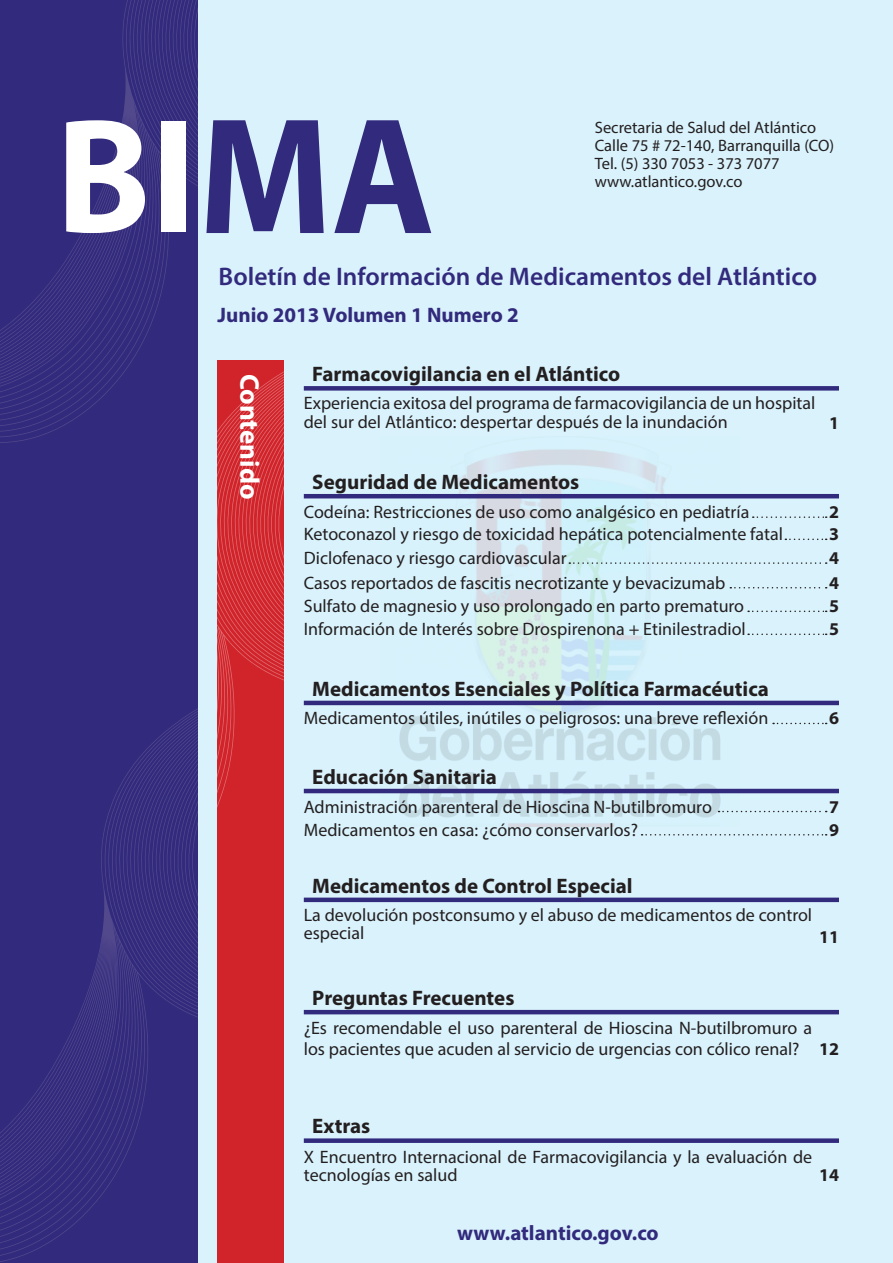
<style>
.page{position:relative;width:893px;height:1263px;background:#d9f2fc}
.page>*{position:absolute;margin:0;border:0;box-sizing:border-box;transform-origin:0 0}
.t1{font:700 164.25px "Myriad Pro";color:#fff;scale:.96 1}
.t2{font:700 27px "Myriad Pro";color:#fff}
.t3{font:600 25.5px "Myriad Pro";color:#322a7c}
.t4{font:700 21px "Myriad Pro";color:#231f20}
.t5{font:700 21px "Myriad Pro";color:#322a7c}
.t6{font:18px/23.7px "Myriad Pro";color:#231f20}
.t7{font:700 18px/22.5px "Myriad Pro";color:#231f20}
.t8{font:16.5px/18px "Myriad Pro";color:#231f20}
.s1{font-size:167.25px;color:#322a7c}
</style>
<div class="page">
<img style="left:380px;top:449px;width:360px;height:377px">
<div style="left:0;top:232px;width:198px;height:1022px;background:#322a7c"></div>
<svg style="left:0;top:0;width:198px;height:443px;fill:#322a7c"></svg>
<svg style="left:0;top:708px;width:198px;height:555px"></svg>
<div style="left:217px;top:360px;width:67px;height:903px;background:#d1232a"></div>
<svg style="left:217px;top:371px;width:67px;height:437px"></svg>
<div style="left:304px;top:386px;width:535px;height:5px;background:#322a7c"></div>
<hr style="left:304px;top:494px;width:535px;height:4px;background:#322a7c">
<hr style="left:304px;top:701px;width:535px;height:4px;background:#322a7c">
<hr style="left:304px;top:789px;width:535px;height:4px;background:#322a7c">
<div style="left:304px;top:897px;width:535px;height:5px;background:#322a7c"></div>
<hr style="left:304px;top:1010px;width:535px;height:4px;background:#322a7c">
<div style="left:304px;top:1138px;width:535px;height:5px;background:#322a7c"></div>
<svg style="left:753px;top:516px;width:74px;height:2px"></svg>
<svg style="left:730px;top:587px;width:97px;height:1px"></svg>
<svg style="left:748px;top:611px;width:79px;height:1px"></svg>
<svg style="left:748px;top:633px;width:79px;height:2px"></svg>
<svg style="left:569px;top:562px;width:258px;height:2px"></svg>
<svg style="left:773px;top:723px;width:54px;height:1px"></svg>
<svg style="left:718px;top:811px;width:109px;height:1px"></svg>
<svg style="left:642px;top:834px;width:185px;height:1px"></svg>
<svg style="left:785px;top:539px;width:42px;height:1px"></svg>
<h1 class="t1" style="left:56px;top:69px;width:396px">BI<span class="s1">MA</span></h1>
<p class="t8" style="left:595px;top:118px;width:241px">Secretaria de Salud del Atlántico<br>Calle 75 # 72-140, Barranquilla (CO)<br>Tel. (5) 330 7053 - 373 7077 www.atlantico.gov.co</p>
<h3 class="t3" style="left:219px;top:260px;width:600px">Boletín de Información de Medicamentos del Atlántico</h3>
<p class="t5" style="left:217px;top:301px;width:303px">Junio 2013 Volumen 1 Numero 2</p>
<h2 class="t2" style="left:267px;top:374px;width:127px;rotate:90deg">Contenido</h2>
<p class="t4" style="left:312px;top:360px;width:309px">Farmacovigilancia en el Atlántico</p>
<p class="t6" style="left:304px;top:394px;width:513px;line-height:18px">Experiencia exitosa del programa de farmacovigilancia de un hospital del sur del Atlántico: despertar después de la inundación</p>
<p class="t7" style="left:829px;top:411px;width:11px">1</p>
<p class="t4" style="left:312px;top:468px;width:269px">Seguridad de Medicamentos</p>
<p class="t6" style="left:304px;top:499px;width:481px">Codeína: Restricciones de uso como analgésico en pediatría Ketoconazol y riesgo de toxicidad hepática potencialmente fatal Diclofenaco y riesgo cardiovascular<br>Casos reportados de fascitis necrotizante y bevacizumab</p>
<p class="t6" style="left:304px;top:594px;width:442px">Sulfato de magnesio y uso prolongado en parto prematuro</p>
<p class="t7" style="left:829px;top:500px;width:11px">2</p>
<p class="t7" style="left:829px;top:546px;width:11px">4</p>
<p class="t7" style="left:829px;top:522px;width:11px">3</p>
<p class="t7" style="left:829px;top:571px;width:11px">4</p>
<p class="t7" style="left:829px;top:594px;width:11px">5</p>
<p class="t6" style="left:304px;top:617px;width:443px">Información de Interés sobre Drospirenona + Etinilestradiol</p>
<p class="t7" style="left:829px;top:617px;width:11px">5</p>
<p class="t4" style="left:312px;top:675px;width:458px">Medicamentos Esenciales y Política Farmacéutica</p>
<p class="t6" style="left:304px;top:706px;width:466px">Medicamentos útiles, inútiles o peligrosos: una breve reflexión</p>
<p class="t7" style="left:829px;top:706px;width:11px">6</p>
<p class="t4" style="left:312px;top:763px;width:186px">Educación Sanitaria</p>
<p class="t6" style="left:304px;top:795px;width:410px">Administración parenteral de Hioscina N-butilbromuro</p>
<p class="t6" style="left:304px;top:817px;width:336px">Medicamentos en casa: ¿cómo conservarlos?</p>
<p class="t7" style="left:829px;top:795px;width:11px">7<br>9</p>
<p class="t4" style="left:312px;top:872px;width:322px">Medicamentos de Control Especial</p>
<p class="t6" style="left:304px;top:906px;width:510px;line-height:18px">La devolución postconsumo y el abuso de medicamentos de control especial</p>
<p class="t7" style="left:819px;top:925px;width:21px">11</p>
<p class="t4" style="left:312px;top:984px;width:204px">Preguntas Frecuentes</p>
<p class="t6" style="left:304px;top:1016px;width:510px;line-height:21.6px">¿Es recomendable el uso parenteral de Hioscina N-butilbromuro a los pacientes que acuden al servicio de urgencias con cólico renal?</p>
<p class="t7" style="left:819px;top:1037px;width:21px">12</p>
<p class="t4" style="left:312px;top:1112px;width:60px">Extras</p>
<p class="t6" style="left:304px;top:1147px;width:510px;line-height:18px">X Encuentro Internacional de Farmacovigilancia y la evaluación de tecnologías en salud</p>
<p class="t7" style="left:819px;top:1162px;width:21px">14</p>
<p class="t5" style="left:457px;top:1219px;width:203px">www.atlantico.gov.co</p>
</div>
